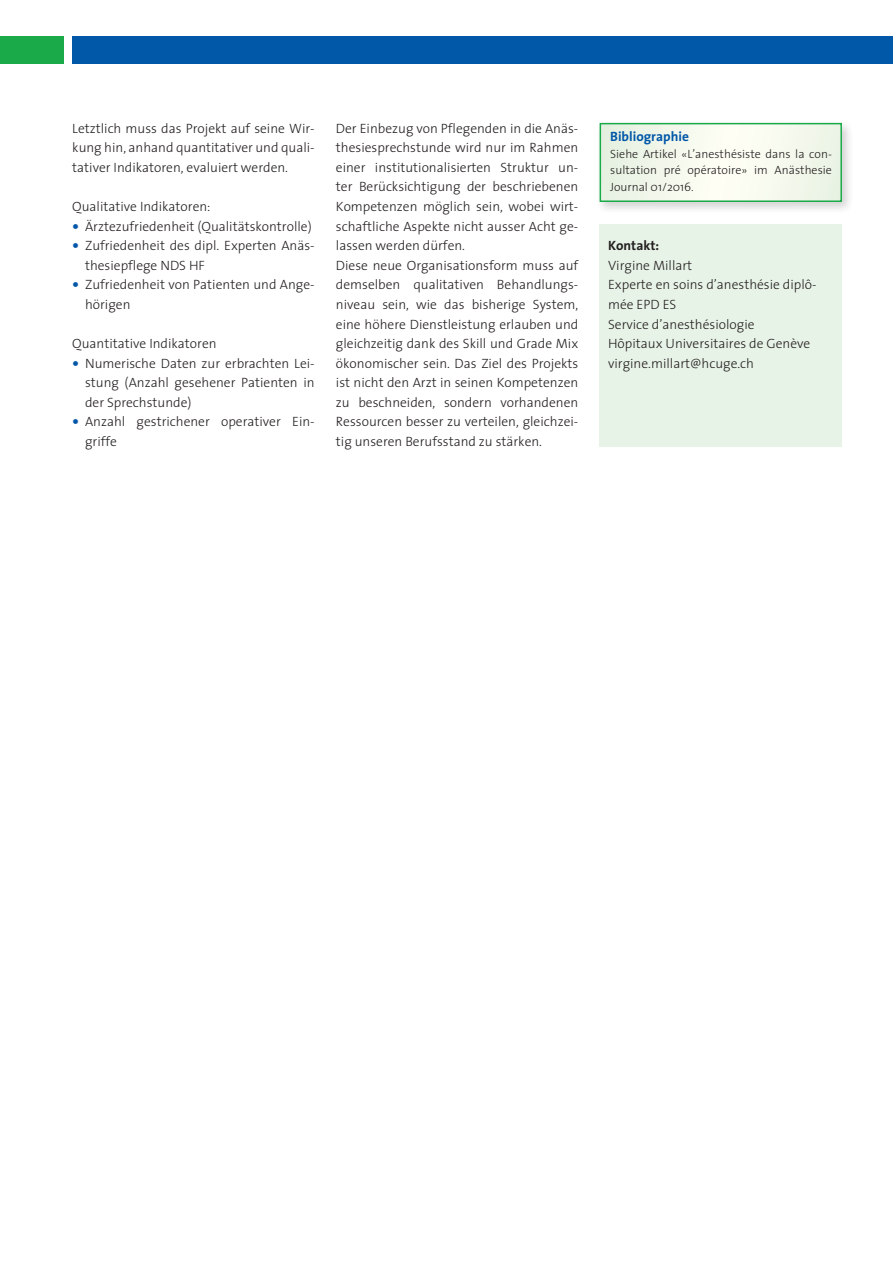
<style>
.page{position:relative;width:893px;height:1263px;background:#fff}
.page>*{position:absolute;margin:0;border:0;box-sizing:border-box;transform-origin:0 0}
.t1{font:300 13.5px/19.5px "The Sans";color:#231f20}
.t2{font:700 13.5px "The Sans";color:#0157a8}
.t3{font:700 13.5px "The Sans";color:#231f20}
.t4{font:300 12px/16.5px "The Sans";color:#231f20;text-align:justify}
.s1{font-family:"Rotis Serif";font-weight:400;color:#0157a8}
</style>
<div class="page">
<div style="left:0;top:36px;width:64px;height:27px;background:#1aaa4a"></div>
<div style="left:72px;top:36px;width:821px;height:27px;background:#0157a8"></div>
<div style="left:596px;top:119px;width:258px;height:95px;background:#231f20;opacity:.2"></div>
<div style="left:600px;top:124px;width:241px;height:77px;background:#f4f8ec"></div>
<div style="left:600px;top:123px;width:242px;height:79px;border:2px solid #1aaa4a"></div>
<div style="left:600px;top:224px;width:242px;height:222px;background:#e8f3e7"></div>
<p class="t1" style="left:72px;top:118px;width:244px;text-align:justify">Letztlich muss das Projekt auf seine Wir&shy;kung hin, anhand quantitativer und quali&shy;tativer Indikatoren, evaluiert werden.</p>
<p class="t1" style="left:72px;top:196px;width:140px">Qualitative Indikatoren:</p>
<p class="t1" style="left:72px;top:216px;width:241px"><span class="s1">•</span> Ärztezufriedenheit (Qualitätskontrolle)</p>
<p class="t1" style="left:85px;top:235px;width:231px;text-indent:-13px"><span class="s1">•</span> Zufriedenheit des dipl. Experten Anäs&shy;thesiepflege NDS HF</p>
<p class="t1" style="left:85px;top:275px;width:231px;text-indent:-13px"><span class="s1">•</span> Zufriedenheit von Patienten und Ange&shy;hörigen</p>
<p class="t1" style="left:72px;top:333px;width:146px">Quantitative Indikatoren</p>
<p class="t1" style="left:85px;top:353px;width:231px;text-align:justify;text-indent:-13px"><span class="s1">•</span> Numerische Daten zur erbrachten Lei&shy;stung (Anzahl gesehener Patienten in der Sprechstunde)</p>
<p class="t1" style="left:85px;top:412px;width:231px;text-indent:-13px"><span class="s1">•</span> Anzahl gestrichener operativer Ein&shy;griffe</p>
<p class="t1" style="left:336px;top:118px;width:244px">Der Einbezug von Pflegenden in die Anäs&shy;thesiesprechstunde wird nur im Rahmen einer institutionalisierten Struktur un&shy;ter Berücksichtigung der beschriebenen Kompetenzen möglich sein, wobei wirt&shy;schaftliche Aspekte nicht ausser Acht ge&shy;lassen werden dürfen.<br>Diese neue Organisationsform muss auf demselben qualitativen Behandlungs&shy;niveau sein, wie das bisherige System, eine höhere Dienstleistung erlauben und gleichzeitig dank des Skill und Grade Mix ökonomischer sein. Das Ziel des Projekts ist nicht den Arzt in seinen Kompetenzen zu beschneiden, sondern vorhandenen Ressourcen besser zu verteilen, gleichzei&shy;tig unseren Berufsstand zu stärken.</p>
<p class="t2" style="left:610px;top:125px;width:80px">Bibliographie</p>
<p class="t4" style="left:610px;top:145px;width:223px">Siehe Artikel «L’anesthésiste dans la con&shy;sultation pré opératoire» im Anästhesie Journal 01/2016.</p>
<p class="t3" style="left:608px;top:234px;width:53px">Kontakt:</p>
<p class="t1" style="left:608px;top:255px;width:210px">Virgine Millart<br>Experte en soins d’anesthésie diplô&shy;mée EPD ES<br>Service d’anesthésiologie<br>Hôpitaux Universitaires de Genève virgine.millart@hcuge.ch</p>
</div>
